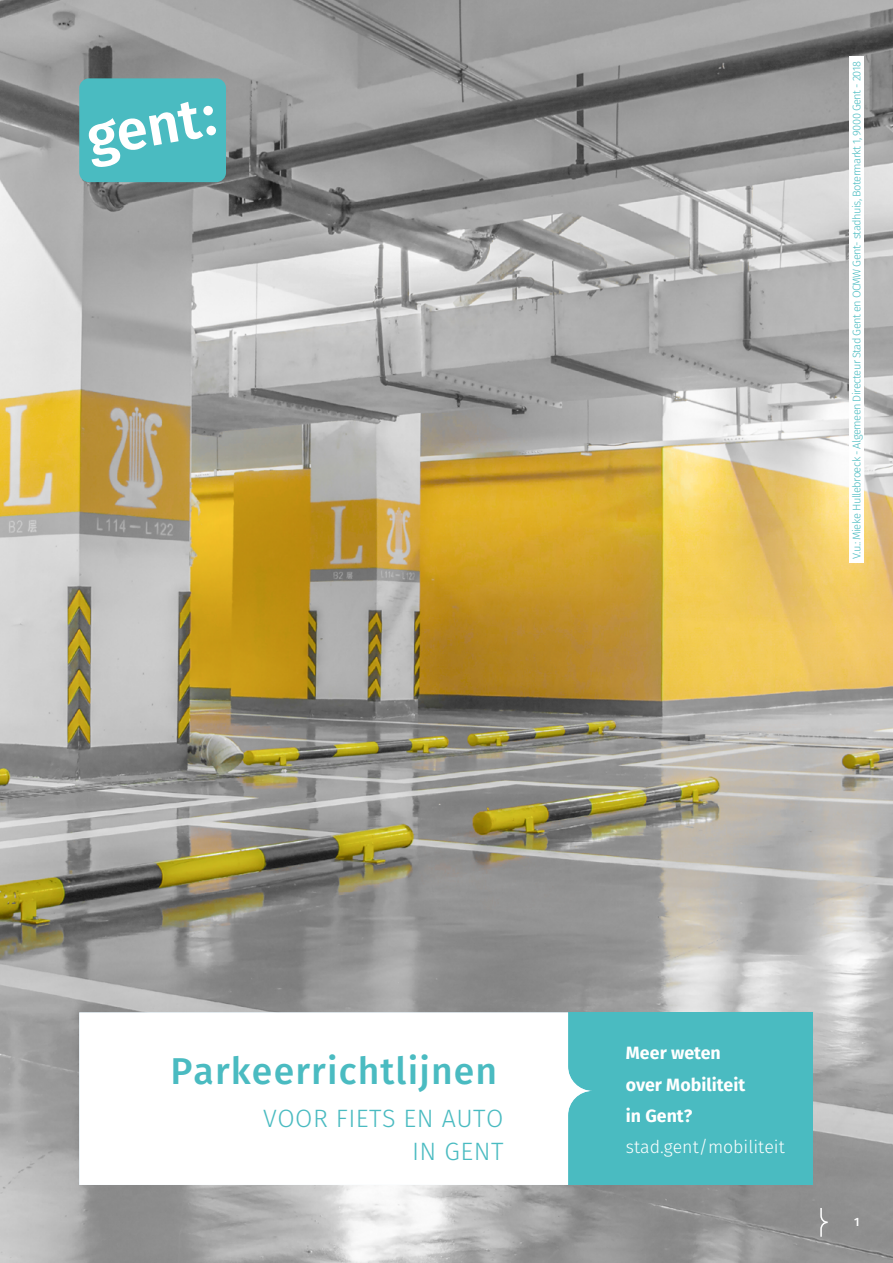
<style>
.page{position:relative;width:893px;height:1263px;background:#fff}
.page>*{position:absolute;margin:0;border:0;box-sizing:border-box;transform-origin:0 0}
.t1{font:500 37.35px "Fira Sans";letter-spacing:.03em;color:#4abbc1}
.t2{font:300 25.05px/32.8px "Fira Sans";letter-spacing:.02em;color:#4abbc1;text-align:right}
.t3{font:700 17.85px/31.3px "Fira Sans";color:#fff}
.t4{font:300 17.85px "Fira Sans";color:#fff}
.t5{font:500 12px "Fira Sans";color:#fff}
.t6{font:300 11.1px "Fira Sans";letter-spacing:-.05em;color:#49bbc0}
</style>
<div class="page">
<img style="left:0;top:0;width:893px;height:1263px">
<div style="left:79px;top:78px;width:147px;height:104px;background:#4abbc1;border-radius:10px"></div>
<svg style="left:88px;top:102px;width:128px;height:65px"></svg>
<div style="left:568px;top:1012px;width:245px;height:173px;background:#4abbc1"></div>
<svg style="left:79px;top:1012px;width:513px;height:173px"></svg>
<div style="left:849px;top:56px;width:14px;height:507px;background:#fff"></div>
<svg style="left:820px;top:1206px;width:9px;height:32px"></svg>
<p class="t6" style="left:849px;top:559px;width:500px;rotate:-90deg">V.u.: Mieke Hullebroeck - Algemeen Directeur Stad Gent en OCMW Gent- stadhuis, Botermarkt 1, 9000 Gent - 2018</p>
<h1 class="t1" style="left:170px;top:1044px;width:328px">Parkeerrichtlijnen</h1>
<h2 class="t2" style="left:263px;top:1102px;width:242px">VOOR FIETS EN AUTO<br>IN GENT</h2>
<h3 class="t3" style="left:626px;top:1037px;width:121px">Meer weten over Mobiliteit in Gent?</h3>
<h3 class="t4" style="left:626px;top:1134px;width:160px">stad.gent/mobiliteit</h3>
<p class="t5" style="left:854px;top:1213px;width:7px">1</p>
</div>
